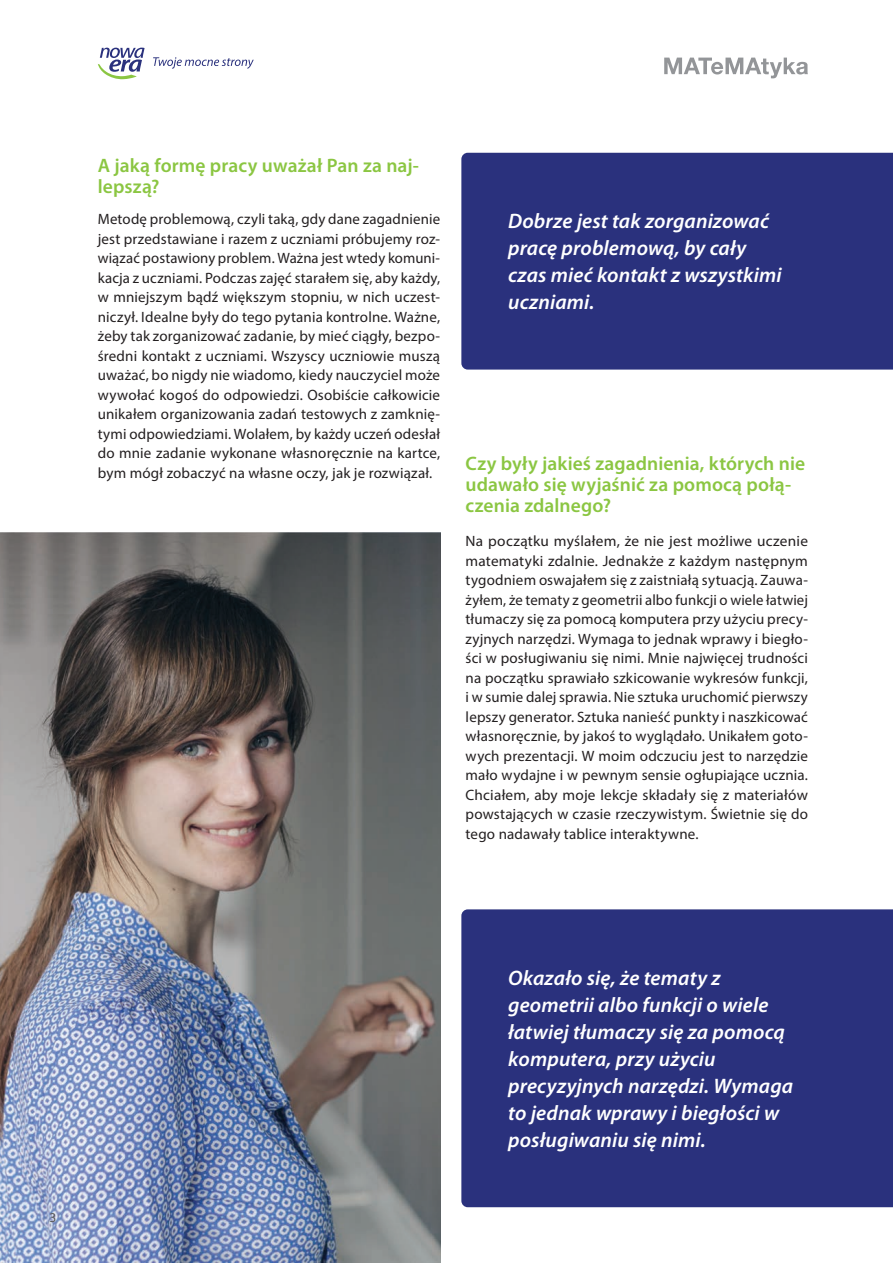
<style>
.page{position:relative;width:893px;height:1263px;background:#fff}
.page>*{position:absolute;margin:0;border:0;box-sizing:border-box;transform-origin:0 0}
.t1{font:italic 600 21px/27px "Myriad Pro";letter-spacing:.005em;color:#fff}
.t2{font:600 19.5px/21px "Myriad Pro";letter-spacing:.005em;color:#8bc642}
.t3{font:15px/19.5px "Myriad Pro";letter-spacing:.01em;color:#231f20;text-align:justify}
.t4{font:13.5px "Myriad Pro";color:#57585a}
</style>
<div class="page">
<svg style="left:98px;top:48px;width:47px;height:32px"></svg>
<svg style="left:153px;top:57px;width:101px;height:12px"></svg>
<svg style="left:664px;top:58px;width:144px;height:20px"></svg>
<div style="left:461px;top:153px;width:432px;height:217px;background:#2a317d"></div>
<div style="left:461px;top:909px;width:432px;height:298px;background:#2a317d"></div>
<img style="left:0;top:532px;width:440px;height:731px">
<h2 class="t2" style="left:98px;top:155px;width:323px">A jaką formę pracy uważał Pan za naj&shy;lepszą?</h2>
<p class="t3" style="left:98px;top:209px;width:344px">Metodę problemową, czyli taką, gdy dane zagadnienie jest przedstawiane i razem z uczniami próbujemy roz&shy;wiązać postawiony problem. Ważna jest wtedy komuni&shy;kacja z uczniami. Podczas zajęć starałem się, aby każdy, w mniejszym bądź większym stopniu, w nich uczest&shy;niczył. Idealne były do tego pytania kontrolne. Ważne, żeby tak zorganizować zadanie, by mieć ciągły, bezpo&shy;średni kontakt z uczniami. Wszyscy uczniowie muszą uważać, bo nigdy nie wiadomo, kiedy nauczyciel może wywołać kogoś do odpowiedzi. Osobiście całkowicie unikałem organizowania zadań testowych z zamknię&shy;tymi odpowiedziami. Wolałem, by każdy uczeń odesłał do mnie zadanie wykonane własnoręcznie na kartce, bym mógł zobaczyć na własne oczy, jak je rozwiązał.</p>
<h1 class="t1" style="left:508px;top:207px;width:275px">Dobrze jest tak zorganizować pracę problemową, by cały czas mieć kontakt z wszystkimi uczniami.</h1>
<h2 class="t2" style="left:466px;top:454px;width:341px">Czy były jakieś zagadnienia, których nie udawało się wyjaśnić za pomocą połą&shy;czenia zdalnego?</h2>
<p class="t3" style="left:466px;top:531px;width:344px">Na początku myślałem, że nie jest możliwe uczenie matematyki zdalnie. Jednakże z każdym następnym tygodniem oswajałem się z zaistniałą sytuacją. Zauwa&shy;żyłem, że tematy z geometrii albo funkcji o wiele łatwiej tłumaczy się za pomocą komputera przy użyciu precy&shy;zyjnych narzędzi. Wymaga to jednak wprawy i biegło&shy;ści w posługiwaniu się nimi. Mnie najwięcej trudności na początku sprawiało szkicowanie wykresów funkcji, i w sumie dalej sprawia. Nie sztuka uruchomić pierwszy lepszy generator. Sztuka nanieść punkty i naszkicować własnoręcznie, by jakoś to wyglądało. Unikałem goto&shy;wych prezentacji. W moim odczuciu jest to narzędzie mało wydajne i w pewnym sensie ogłupiające ucznia.<br>Chciałem, aby moje lekcje składały się z materiałów powstających w czasie rzeczywistym. Świetnie się do tego nadawały tablice interaktywne.</p>
<p class="t4" style="left:49px;top:1209px;width:8px">3</p>
<h1 class="t1" style="left:508px;top:963px;width:287px">Okazało się, że tematy z geometrii albo funkcji o wiele łatwiej tłumaczy się za pomocą komputera, przy użyciu precyzyjnych narzędzi. Wymaga to jednak wprawy i biegłości w posługiwaniu się nimi.</h1>
</div>
